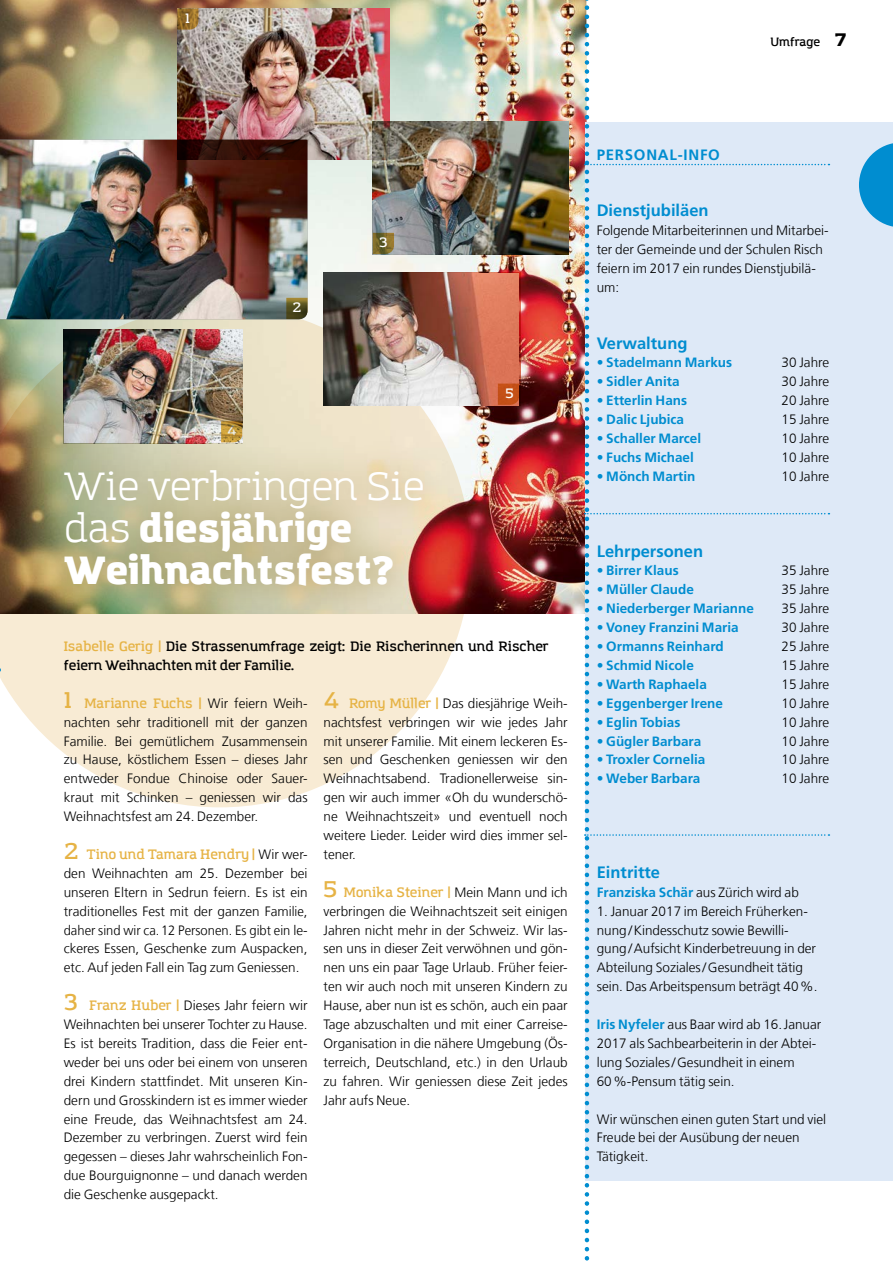
<style>
.page{position:relative;width:893px;height:1263px;background:#fff}
.page>*{position:absolute;margin:0;border:0;box-sizing:border-box;transform-origin:0 0}
.t1{font:900 39px/42px "Amazing Grotesk";color:#fff}
.t2{font:700 16.5px "Frutiger LT Com";color:#008dd0}
.t3{font:700 15px "Frutiger LT Com";letter-spacing:.05em;color:#008dd0}
.t4{font:300 13.5px/18.9px "Frutiger LT Com";color:#000;text-align:justify}
.t5{font:700 13.5px "Frutiger LT Com";color:#008dd0}
.t6{font:600 13.5px/18.9px "Amazing Grotesk";color:#000}
.t7{font:600 13.5px "Amazing Grotesk";color:#e6b345}
.t8{font:600 13.5px "Amazing Grotesk";color:#fff}
.t9{font:600 12px "Amazing Grotesk";color:#000}
.s1{font-weight:900;font-size:18px}
.s2{font-weight:400}
.s3{color:#e6b345}
.s4{font-size:22.5px}
.s5{font-family:"Frutiger LT Com";font-weight:300;color:#000}
.s6{font-family:"Amazing Grotesk";font-weight:600;font-size:22.5px;color:#e6b345}
.s7{font-family:"Amazing Grotesk";font-weight:600;color:#e6b345}
.s8{font-weight:700;color:#008dd0}
</style>
<div class="page">
<img style="left:0;top:0;width:585px;height:613px">
<svg style="left:0;top:306px;width:471px;height:501px;fill:#f8ebd4"></svg>
<img style="left:177px;top:8px;width:213px;height:152px">
<img style="left:0;top:140px;width:307px;height:179px">
<div style="left:585px;top:122px;width:308px;height:1058px;background:#dee9f7"></div>
<svg style="left:286px;top:298px;width:22px;height:21px"></svg>
<svg style="left:177px;top:8px;width:21px;height:22px"></svg>
<svg style="left:859px;top:143px;width:34px;height:84px"></svg>
<img style="left:373px;top:122px;width:195px;height:132px">
<svg style="left:373px;top:233px;width:21px;height:21px"></svg>
<img style="left:324px;top:273px;width:196px;height:132px">
<svg style="left:498px;top:384px;width:21px;height:21px"></svg>
<img style="left:64px;top:330px;width:178px;height:110px">
<div style="left:33px;top:440px;width:420px;height:177px;background:#8d7831;opacity:.75"></div>
<svg style="left:585px;top:0;width:244px;height:1261px"></svg>
<p class="t8" style="left:185px;top:10px;width:7px">1</p>
<p class="t9" style="left:770px;top:35px;width:77px">Umfrage <span class="s1">7</span></p>
<p class="t8" style="left:227px;top:422px;width:11px">4</p>
<p class="t8" style="left:293px;top:299px;width:10px">2</p>
<p class="t8" style="left:379px;top:234px;width:10px">3</p>
<h1 class="t1" style="left:64px;top:466px;width:363px"><span class="s2">Wie verbringen Sie das</span> diesjährige<br>Weihnachtsfest?</h1>
<p class="t8" style="left:505px;top:385px;width:10px">5</p>
<p class="t6" style="left:64px;top:637px;width:486px"><span class="s3">Isabelle Gerig |</span> Die Strassenumfrage zeigt: Die Rischerinnen und Rischer feiern Weihnachten mit der Familie.</p>
<p class="t7" style="left:64px;top:695px;width:245px"><span class="s4">1</span> Marianne Fuchs | <span class="s5">Wir feiern Weih-</span></p>
<p class="t4" style="left:64px;top:713px;width:245px">nachten sehr traditionell mit der ganzen Familie. Bei gemütlichem Zusammensein zu Hause, köstlichem Essen – dieses Jahr entweder Fondue Chinoise oder Sauer&shy;kraut mit Schinken – geniessen wir das Weihnachtsfest am 24. Dezember.</p>
<p class="t7" style="left:64px;top:846px;width:245px"><span class="s4">2</span> Tino und Tamara Hendry | <span class="s5">Wir wer-</span></p>
<p class="t4" style="left:64px;top:864px;width:245px">den Weihnachten am 25. Dezember bei unseren Eltern in Sedrun feiern. Es ist ein traditionelles Fest mit der ganzen Familie, daher sind wir ca.12 Personen. Es gibt ein le&shy;ckeres Essen, Geschenke zum Auspacken, etc. Auf jeden Fall ein Tag zum Geniessen.</p>
<p class="t4" style="left:64px;top:996px;width:245px"><span class="s6">3</span> <span class="s7">Franz Huber |</span> Dieses Jahr feiern wir Weihnachten bei unserer Tochter zu Hause.<br>Es ist bereits Tradition, dass die Feier ent&shy;weder bei uns oder bei einem von unseren drei Kindern stattfindet. Mit unseren Kin&shy;dern und Grosskindern ist es immer wieder eine Freude, das Weihnachtsfest am 24.<br>Dezember zu verbringen. Zuerst wird fein gegessen – dieses Jahr wahrscheinlich Fon&shy;due Bourguignonne – und danach werden die Geschenke ausgepackt.</p>
<p class="t4" style="left:324px;top:694px;width:246px"><span class="s6">4</span> <span class="s7">Romy Müller |</span> Das diesjährige Weih&shy;nachtsfest verbringen wir wie jedes Jahr mit unserer Familie. Mit einem leckeren Es&shy;sen und Geschenken geniessen wir den Weihnachtsabend. Tradionellerweise sin&shy;gen wir auch immer «Oh du wunderschö&shy;ne Weihnachtszeit» und eventuell noch weitere Lieder. Leider wird dies immer sel&shy;tener.</p>
<p class="t7" style="left:324px;top:884px;width:246px"><span class="s4">5</span> Monika Steiner | <span class="s5">Mein Mann und ich</span></p>
<p class="t4" style="left:323px;top:902px;width:246px">verbringen die Weihnachtszeit seit einigen Jahren nicht mehr in der Schweiz. Wir las&shy;sen uns in dieser Zeit verwöhnen und gön&shy;nen uns ein paar Tage Urlaub. Früher feier&shy;ten wir auch noch mit unseren Kindern zu Hause, aber nun ist es schön, auch ein paar Tage abzuschalten und mit einer Carreise-Organisation in die nähere Umgebung (Ös&shy;terreich, Deutschland, etc.) in den Urlaub zu fahren. Wir geniessen diese Zeit jedes Jahr aufs Neue.</p>
<p class="t3" style="left:597px;top:146px;width:125px">PERSONAL-INFO</p>
<p class="t2" style="left:597px;top:201px;width:113px">Dienstjubiläen</p>
<p class="t4" style="left:597px;top:221px;width:233px;text-align:left">Folgende Mitarbeiterinnen und Mitarbei&shy;ter der Gemeinde und der Schulen Risch feiern im 2017 ein rundes Dienstjubilä&shy;um:</p>
<p class="t2" style="left:597px;top:333px;width:92px">Verwaltung</p>
<p class="t5" style="left:597px;top:355px;width:137px">• Stadelmann Markus</p>
<p class="t4" style="left:782px;top:353px;width:49px">30 Jahre</p>
<p class="t5" style="left:597px;top:374px;width:84px">• Sidler Anita</p>
<p class="t4" style="left:782px;top:372px;width:49px">30 Jahre</p>
<p class="t5" style="left:597px;top:393px;width:92px">• Etterlin Hans</p>
<p class="t4" style="left:782px;top:391px;width:49px">20 Jahre</p>
<p class="t5" style="left:597px;top:412px;width:89px">• Dalic Ljubica</p>
<p class="t4" style="left:782px;top:410px;width:49px">15 Jahre</p>
<p class="t5" style="left:597px;top:430px;width:106px">• Schaller Marcel</p>
<p class="t4" style="left:782px;top:429px;width:49px">10 Jahre</p>
<p class="t5" style="left:597px;top:449px;width:99px">• Fuchs Michael</p>
<p class="t4" style="left:782px;top:448px;width:49px">10 Jahre</p>
<p class="t5" style="left:597px;top:468px;width:100px">• Mönch Martin</p>
<p class="t4" style="left:782px;top:467px;width:49px">10 Jahre</p>
<p class="t2" style="left:597px;top:541px;width:108px">Lehrpersonen</p>
<p class="t5" style="left:597px;top:563px;width:83px">• Birrer Klaus</p>
<p class="t4" style="left:782px;top:561px;width:49px">35 Jahre</p>
<p class="t5" style="left:597px;top:582px;width:99px">• Müller Claude</p>
<p class="t4" style="left:782px;top:580px;width:49px">35 Jahre</p>
<p class="t5" style="left:597px;top:601px;width:159px">• Niederberger Marianne</p>
<p class="t4" style="left:782px;top:599px;width:49px">35 Jahre</p>
<p class="t5" style="left:597px;top:619px;width:143px">• Voney Franzini Maria</p>
<p class="t4" style="left:782px;top:618px;width:49px">30 Jahre</p>
<p class="t5" style="left:597px;top:638px;width:128px">• Ormanns Reinhard</p>
<p class="t4" style="left:782px;top:637px;width:49px">25 Jahre</p>
<p class="t5" style="left:597px;top:657px;width:99px">• Schmid Nicole</p>
<p class="t4" style="left:782px;top:656px;width:49px">15 Jahre</p>
<p class="t5" style="left:597px;top:676px;width:112px">• Warth Raphaela</p>
<p class="t4" style="left:782px;top:675px;width:49px">15 Jahre</p>
<p class="t5" style="left:597px;top:695px;width:128px">• Eggenberger Irene</p>
<p class="t4" style="left:782px;top:694px;width:49px">10 Jahre</p>
<p class="t5" style="left:597px;top:714px;width:85px">• Eglin Tobias</p>
<p class="t4" style="left:782px;top:713px;width:49px">10 Jahre</p>
<p class="t5" style="left:597px;top:733px;width:106px">• Gügler Barbara</p>
<p class="t4" style="left:782px;top:731px;width:49px">10 Jahre</p>
<p class="t5" style="left:597px;top:752px;width:110px">• Troxler Cornelia</p>
<p class="t4" style="left:782px;top:750px;width:49px">10 Jahre</p>
<p class="t5" style="left:597px;top:771px;width:105px">• Weber Barbara</p>
<p class="t4" style="left:782px;top:769px;width:49px">10 Jahre</p>
<p class="t2" style="left:597px;top:862px;width:65px">Eintritte</p>
<p class="t4" style="left:597px;top:883px;width:204px"><span class="s8">Franziska Schär</span> aus Zürich wird ab</p>
<p class="t4" style="left:597px;top:902px;width:222px;text-align:left">1. Januar 2017 im Bereich Früherken&shy;nung/Kindesschutz sowie Bewilli&shy;gung/Aufsicht Kinderbetreuung in der Abteilung Soziales/Gesundheit tätig sein. Das Arbeitspensum beträgt 40%.</p>
<p class="t4" style="left:597px;top:1015px;width:226px;text-align:left"><span class="s8">Iris Nyfeler</span> aus Baar wird ab 16.Januar 2017 als Sachbearbeiterin in der Abtei&shy;lung Soziales/Gesundheit in einem 60%-Pensum tätig sein.</p>
<p class="t4" style="left:597px;top:1109px;width:231px;text-align:left">Wir wünschen einen guten Start und viel<br>Freude bei der Ausübung der neuen<br>Tätigkeit.</p>
</div>
